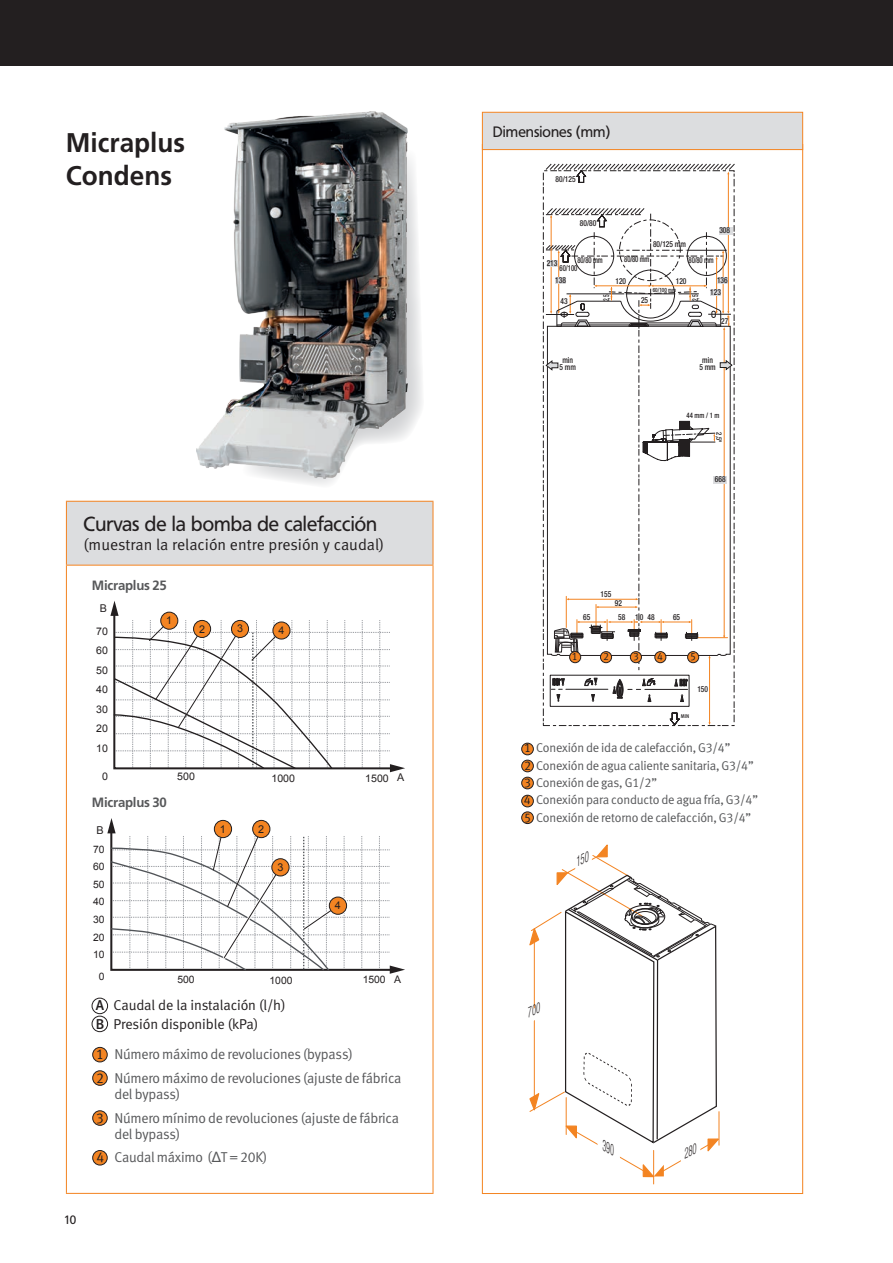
<style>
.page{position:relative;width:893px;height:1263px;background:#fff}
.page>*{position:absolute;margin:0;border:0;box-sizing:border-box;transform-origin:0 0}
.t1{font:700 27px "Frutiger LT Std";color:#231f20}
.t2{font:20.25px "Frutiger BQ";color:#231f20}
.t3{font:15.75px "Meta Normal LF";color:#231f20}
.t4{font:15px "Frutiger BQ";color:#231f20}
.t5{font:14.25px/16px "Meta Normal LF";letter-spacing:-.015em;color:#57585a}
.t6{font:14.25px "Meta Normal LF";letter-spacing:-.01em;color:#231f20}
.t7{font:700 13.5px "Frutiger LT Std";letter-spacing:-.02em;color:#57585a}
.t8{font:12.75px "Meta Normal LF";letter-spacing:-.015em;color:#57585a}
.t9{font:12px "Frutiger BQ";color:#231f20}
.t10{font:10.8px "Arial";color:#231f20}
.t11{font:10.8px "Meta Normal LF";color:#231f20}
.t12{font:10.65px "Arial";color:#231f20}
.t13{font:10.5px "Arial";color:#231f20}
.t14{font:10.2px "Arial";color:#231f20}
.t15{font:500 condensed 8.25px "Helvetica Neue LT Std";color:#231f20;scale:.9 1}
.t16{font:500 condensed 8.25px "Helvetica Neue LT Std";color:#231f20;scale:.8 1}
.t17{font:500 condensed 8.25px "Helvetica Neue LT Std";color:#231f20;scale:.64 1}
.t18{font:500 condensed 7.5px "Helvetica Neue LT Std";color:#231f20;scale:.9 1}
.t19{font:500 condensed 5.85px "Helvetica Neue LT Std";color:#231f20;scale:.9 1}
.t20{font:5.4px "Meta Medium LF";color:#231f20;scale:.9 1}
.s1{font-size:10.5px}
.s2{font-family:"Meta Medium LF"}
.s3{color:#231f20}
.s4{font-family:"Arial"}
</style>
<div class="page">
<div style="left:522px;top:743px;width:11px;height:12px;background:#f38422;border-radius:50%"></div>
<div style="left:521px;top:743px;width:13px;height:12px;border:1px solid #231f20;border-radius:50%"></div>
<div style="left:522px;top:760px;width:11px;height:12px;background:#f38422;border-radius:50%"></div>
<div style="left:521px;top:760px;width:13px;height:12px;border:1px solid #231f20;border-radius:50%"></div>
<div style="left:522px;top:777px;width:11px;height:12px;background:#f38422;border-radius:50%"></div>
<div style="left:521px;top:777px;width:13px;height:12px;border:1px solid #231f20;border-radius:50%"></div>
<div style="left:522px;top:795px;width:11px;height:12px;background:#f38422;border-radius:50%"></div>
<div style="left:521px;top:795px;width:13px;height:12px;border:1px solid #231f20;border-radius:50%"></div>
<div style="left:522px;top:812px;width:11px;height:11px;background:#f38422;border-radius:50%"></div>
<div style="left:521px;top:812px;width:13px;height:12px;border:1px solid #231f20;border-radius:50%"></div>
<div style="left:66px;top:501px;width:367px;height:64px;background:#dcdddf"></div>
<hr style="left:66px;top:566px;width:1px;height:627px;background:#f38422">
<hr style="left:432px;top:566px;width:1px;height:627px;background:#f38422">
<hr style="left:66px;top:1193px;width:367px;height:1px;background:#f38422">
<hr style="left:66px;top:501px;width:367px;height:1px;background:#f38422">
<hr style="left:66px;top:502px;width:1px;height:63px;background:#f38422">
<hr style="left:432px;top:502px;width:1px;height:63px;background:#f38422">
<hr style="left:66px;top:565px;width:367px;height:1px;background:#f38422">
<div style="left:482px;top:112px;width:321px;height:38px;background:#dcdddf;border:1px solid #f38422"></div>
<svg style="left:107px;top:818px;width:298px;height:156px"></svg>
<div style="left:543px;top:170px;width:192px;height:556px;border:1px dashed #231f20"></div>
<hr style="left:728px;top:174px;width:1px;height:138px;background:#f38422">
<hr style="left:709px;top:657px;width:1px;height:66px;background:#f38422">
<svg style="left:669px;top:713px;width:11px;height:12px"></svg>
<svg style="left:545px;top:163px;width:190px;height:20px"></svg>
<svg style="left:545px;top:207px;width:188px;height:464px"></svg>
<svg style="left:551px;top:677px;width:137px;height:25px"></svg>
<div style="left:92px;top:1016px;width:16px;height:16px;border:1px solid #231f20;border-radius:50%"></div>
<div style="left:92px;top:998px;width:16px;height:16px;border:1px solid #231f20;border-radius:50%"></div>
<div style="left:93px;top:1047px;width:14px;height:15px;background:#f38422;border-radius:50%"></div>
<div style="left:93px;top:1047px;width:14px;height:15px;border:1px solid #231f20;border-radius:50%"></div>
<div style="left:93px;top:1071px;width:14px;height:14px;background:#f38422;border-radius:50%"></div>
<div style="left:93px;top:1070px;width:14px;height:15px;border:1px solid #231f20;border-radius:50%"></div>
<div style="left:93px;top:1111px;width:14px;height:14px;background:#f38422;border-radius:50%"></div>
<div style="left:93px;top:1110px;width:14px;height:15px;border:1px solid #231f20;border-radius:50%"></div>
<div style="left:93px;top:1150px;width:14px;height:15px;background:#f38422;border-radius:50%"></div>
<div style="left:93px;top:1150px;width:14px;height:15px;border:1px solid #231f20;border-radius:50%"></div>
<svg style="left:281px;top:149px;width:141px;height:336px"></svg>
<img style="left:197px;top:112px;width:210px;height:367px">
<svg style="left:110px;top:601px;width:295px;height:171px"></svg>
<div style="left:0;top:0;width:893px;height:66px;background:#231f20"></div>
<svg style="left:529px;top:844px;width:191px;height:340px"></svg>
<p class="t1" style="left:66px;top:127px;width:121px">Micraplus</p>
<p class="t1" style="left:66px;top:159px;width:108px">Condens</p>
<p class="t2" style="left:84px;top:512px;width:295px">Curvas de la bomba de calefacción</p>
<p class="t3" style="left:84px;top:536px;width:302px">(muestran la relación entre presión y caudal)</p>
<p class="t7" style="left:92px;top:577px;width:76px">Micraplus 25</p>
<p class="t12" style="left:100px;top:602px;width:9px">B</p>
<p class="t12" style="left:166px;top:614px;width:7px">1</p>
<p class="t13" style="left:96px;top:624px;width:13px">70</p>
<p class="t12" style="left:237px;top:622px;width:7px">3</p>
<p class="t13" style="left:96px;top:644px;width:13px">60</p>
<p class="t13" style="left:96px;top:663px;width:13px">50</p>
<p class="t13" style="left:96px;top:683px;width:13px">40</p>
<p class="t13" style="left:96px;top:702px;width:13px">30</p>
<p class="t13" style="left:96px;top:722px;width:13px">20</p>
<p class="t13" style="left:96px;top:741px;width:13px">10</p>
<p class="t13" style="left:102px;top:769px;width:7px">0</p>
<p class="t13" style="left:177px;top:769px;width:19px">500</p>
<p class="t13" style="left:271px;top:771px;width:25px">1000</p>
<p class="t13" style="left:365px;top:771px;width:25px">1500</p>
<p class="t12" style="left:199px;top:622px;width:7px">2</p>
<p class="t12" style="left:278px;top:623px;width:7px">4</p>
<p class="t7" style="left:92px;top:795px;width:76px">Micraplus 30</p>
<p class="t10" style="left:97px;top:823px;width:9px">B</p>
<p class="t10" style="left:220px;top:822px;width:8px">1</p>
<p class="t10" style="left:258px;top:822px;width:8px">2</p>
<p class="t12" style="left:397px;top:770px;width:9px">A</p>
<p class="t14" style="left:93px;top:842px;width:13px">70</p>
<p class="t14" style="left:93px;top:860px;width:13px">60</p>
<p class="t14" style="left:93px;top:877px;width:13px">50</p>
<p class="t14" style="left:93px;top:895px;width:13px">40</p>
<p class="t14" style="left:93px;top:913px;width:13px">30</p>
<p class="t14" style="left:93px;top:930px;width:13px">20</p>
<p class="t14" style="left:93px;top:948px;width:13px">10</p>
<p class="t14" style="left:99px;top:969px;width:7px">0</p>
<p class="t10" style="left:277px;top:860px;width:8px">3</p>
<p class="t10" style="left:335px;top:898px;width:8px">4</p>
<p class="t14" style="left:177px;top:972px;width:19px">500</p>
<p class="t14" style="left:269px;top:974px;width:25px">1000</p>
<p class="t14" style="left:363px;top:973px;width:40px">1500 <span class="s1">A</span></p>
<p class="t6" style="left:96px;top:997px;width:191px"><span class="s2">A</span> Caudal de la instalación (l/h)</p>
<p class="t6" style="left:96px;top:1016px;width:164px"><span class="s2">B</span> Presión disponible (kPa)</p>
<p class="t9" style="left:64px;top:1212px;width:14px">10</p>
<p class="t5" style="left:96px;top:1046px;width:258px"><span class="s3">1</span> Número máximo de revoluciones (bypass)</p>
<p class="t5" style="left:114px;top:1070px;width:289px;text-indent:-18px"><span class="s3">2</span> Número máximo de revoluciones (ajuste de fábrica del bypass)</p>
<p class="t5" style="left:114px;top:1109px;width:286px;text-indent:-18px"><span class="s3">3</span> Número mínimo de revoluciones (ajuste de fábrica del bypass)</p>
<p class="t5" style="left:96px;top:1149px;width:172px"><span class="s3">4</span> Caudal máximo (<span class="s4">Δ</span>T = 20K)</p>
<p class="t4" style="left:493px;top:123px;width:119px">Dimensiones (mm)</p>
<p class="t15" style="left:556px;top:175px;width:24px">80/125</p>
<p class="t15" style="left:580px;top:218px;width:20px">80/80</p>
<p class="t15" style="left:653px;top:239px;width:38px">80/125 mm</p>
<p class="t15" style="left:719px;top:226px;width:13px">308</p>
<p class="t16" style="left:577px;top:255px;width:33px">80/80 mm</p>
<p class="t16" style="left:624px;top:255px;width:33px">80/80 mm</p>
<p class="t16" style="left:689px;top:255px;width:33px">80/80 mm</p>
<p class="t15" style="left:547px;top:259px;width:13px">213</p>
<p class="t15" style="left:555px;top:275px;width:13px">138</p>
<p class="t16" style="left:559px;top:263px;width:24px">60/100</p>
<p class="t15" style="left:717px;top:275px;width:13px">136</p>
<p class="t15" style="left:710px;top:288px;width:13px">123</p>
<p class="t15" style="left:615px;top:276px;width:13px">120</p>
<p class="t15" style="left:676px;top:276px;width:13px">120</p>
<p class="t19" style="left:653px;top:286px;width:27px">60/100 mm</p>
<p class="t17" style="left:601px;top:301px;width:11px;rotate:-90deg">2,5</p>
<p class="t17" style="left:690px;top:301px;width:11px;rotate:-90deg">2,5</p>
<p class="t15" style="left:560px;top:296px;width:9px">43</p>
<p class="t15" style="left:641px;top:295px;width:9px">25</p>
<p class="t15" style="left:562px;top:355px;width:13px">min</p>
<p class="t15" style="left:560px;top:362px;width:20px">5 mm</p>
<p class="t15" style="left:601px;top:589px;width:13px">155</p>
<p class="t15" style="left:615px;top:598px;width:9px">92</p>
<p class="t15" style="left:721px;top:316px;width:9px">27</p>
<p class="t15" style="left:702px;top:355px;width:13px">min</p>
<p class="t15" style="left:699px;top:362px;width:20px">5 mm</p>
<p class="t18" style="left:686px;top:410px;width:38px">44 mm / 1 m</p>
<p class="t18" style="left:723px;top:432px;width:13px;rotate:90deg">2,5º</p>
<p class="t15" style="left:715px;top:475px;width:13px">668</p>
<p class="t15" style="left:583px;top:612px;width:9px">65</p>
<p class="t15" style="left:618px;top:612px;width:9px">58</p>
<p class="t15" style="left:635px;top:612px;width:10px">10</p>
<p class="t15" style="left:648px;top:612px;width:9px">48</p>
<p class="t15" style="left:673px;top:612px;width:9px">65</p>
<p class="t11" style="left:572px;top:650px;width:7px">1</p>
<p class="t11" style="left:603px;top:650px;width:7px">2</p>
<p class="t11" style="left:633px;top:650px;width:7px">3</p>
<p class="t11" style="left:657px;top:650px;width:7px">4</p>
<p class="t11" style="left:690px;top:650px;width:7px">5</p>
<p class="t20" style="left:681px;top:713px;width:11px">MIN</p>
<p class="t15" style="left:697px;top:684px;width:13px">150</p>
<p class="t8" style="left:524px;top:740px;width:208px"><span class="s3">1</span> Conexión de ida de calefacción, G3/4”</p>
<p class="t8" style="left:524px;top:758px;width:231px"><span class="s3">2</span> Conexión de agua caliente sanitaria, G3/4”</p>
<p class="t8" style="left:524px;top:775px;width:135px"><span class="s3">3</span> Conexión de gas, G1/2”</p>
<p class="t8" style="left:524px;top:793px;width:236px"><span class="s3">4</span> Conexión para conducto de agua fría, G3/4”</p>
<p class="t8" style="left:524px;top:810px;width:229px"><span class="s3">5</span> Conexión de retorno de calefacción, G3/4”</p>
</div>
